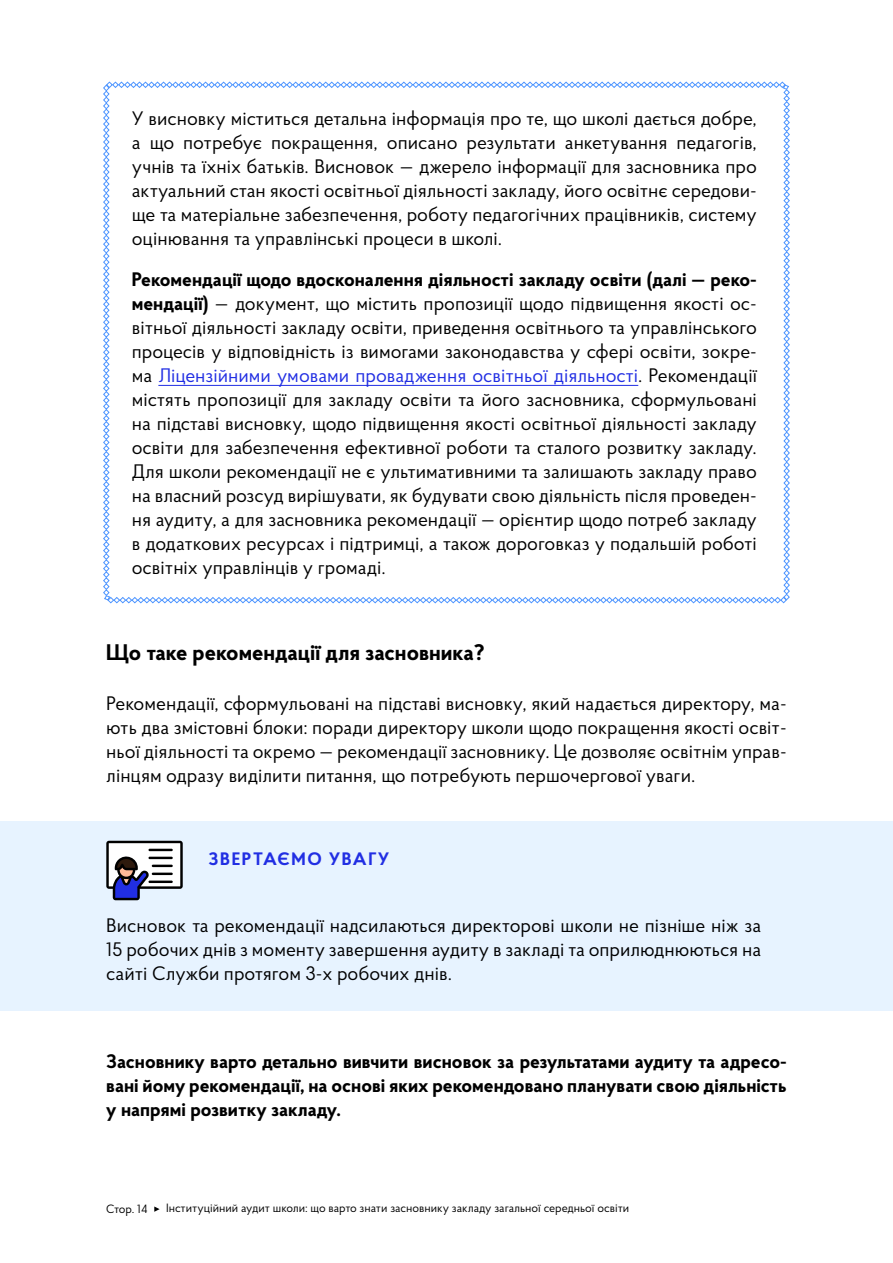
<style>
.page{position:relative;width:893px;height:1263px;background:#fff}
.page>*{position:absolute;margin:0;border:0;box-sizing:border-box;transform-origin:0 0}
.t1{font:700 22.5px "Proba Pro";color:#000}
.t2{font:19.5px/24px "Proba Pro";color:#000;text-align:justify}
.t3{font:700 19.5px/24px "Proba Pro";color:#000;text-align:justify}
.t4{font:700 18px "Proba Pro";letter-spacing:.09em;color:#212ee3}
.t5{font:12px "Proba Pro";color:#000101}
.s1{font-weight:700}
.s2{color:#212ee3}
</style>
<div class="page">
<svg style="left:154px;top:1206px;width:6px;height:6px"></svg>
<svg style="left:103px;top:81px;width:687px;height:522px"></svg>
<hr style="left:158px;top:385px;width:480px;height:1px;background:#212ee3">
<div style="left:0;top:821px;width:893px;height:75px;background:#e7f3ff"></div>
<div style="left:0;top:892px;width:893px;height:118px;background:#e7f3ff"></div>
<svg style="left:106px;top:841px;width:77px;height:59px;background:#a5a6b8"></svg>
<hr style="left:152px;top:873px;width:21px;height:2px;background:#000">
<hr style="left:152px;top:865px;width:21px;height:2px;background:#000">
<hr style="left:148px;top:880px;width:25px;height:3px;background:#000">
<hr style="left:148px;top:849px;width:25px;height:2px;background:#000">
<hr style="left:148px;top:857px;width:25px;height:2px;background:#000">
<p class="t2" style="left:132px;top:106px;width:627px">У висновку міститься детальна інформація про те, що школі дається добре, а що потребує покращення, описано результати анкетування педагогів, учнів та їхніх батьків. Висновок — джерело інформації для засновника про актуальний стан якості освітньої діяльності закладу, його освітнє середови&shy;ще та матеріальне забезпечення, роботу педагогічних працівників, систему оцінювання та управлінські процеси в школі.</p>
<p class="t2" style="left:132px;top:267px;width:627px"><span class="s1">Рекомендації щодо вдосконалення діяльності закладу освіти (далі — реко&shy;мендації)</span> — документ, що містить пропозиції щодо підвищення якості ос&shy;вітньої діяльності закладу освіти, приведення освітнього та управлінського процесів у відповідність із вимогами законодавства у сфері освіти, зокре&shy;ма <span class="s2">Ліцензійними умовами провадження освітньої діяльності</span>. Рекомендації містять пропозиції для закладу освіти та його засновника, сформульовані на підставі висновку, щодо підвищення якості освітньої діяльності закладу освіти для забезпечення ефективної роботи та сталого розвитку закладу.<br>Для школи рекомендації не є ультимативними та залишають закладу право на власний розсуд вирішувати, як будувати свою діяльність після проведен&shy;ня аудиту, а для засновника рекомендації — орієнтир щодо потреб закладу в додаткових ресурсах і підтримці, а також дороговказ у подальшій роботі освітніх управлінців у громаді.</p>
<p class="t1" style="left:106px;top:637px;width:380px">Що таке рекомендації для засновника?</p>
<p class="t2" style="left:106px;top:690px;width:682px">Рекомендації, сформульовані на підставі висновку, який надається директору, ма&shy;ють два змістовні блоки: поради директору школи щодо покращення якості освіт&shy;ньої діяльності та окремо — рекомендації засновнику. Це дозволяє освітнім управ&shy;лінцям одразу виділити питання, що потребують першочергової уваги.</p>
<p class="t4" style="left:208px;top:847px;width:182px">ЗВЕРТАЄМО УВАГУ</p>
<p class="t2" style="left:106px;top:913px;width:656px">Висновок та рекомендації надсилаються директорові школи не пізніше ніж за 15 робочих днів з моменту завершення аудиту в закладі та оприлюднюються на сайті Служби протягом 3-х робочих днів.</p>
<p class="t3" style="left:106px;top:1048px;width:682px">Засновнику варто детально вивчити висновок за результатами аудиту та адресо&shy;вані йому рекомендації, на основі яких рекомендовано планувати свою діяльність у напрямі розвитку закладу.</p>
<p class="t5" style="left:106px;top:1201px;width:43px">Стор. 14</p>
<p class="t5" style="left:166px;top:1200px;width:465px">Інституційний аудит школи: що варто знати засновнику закладу загальної середньої освіти</p>
</div>
